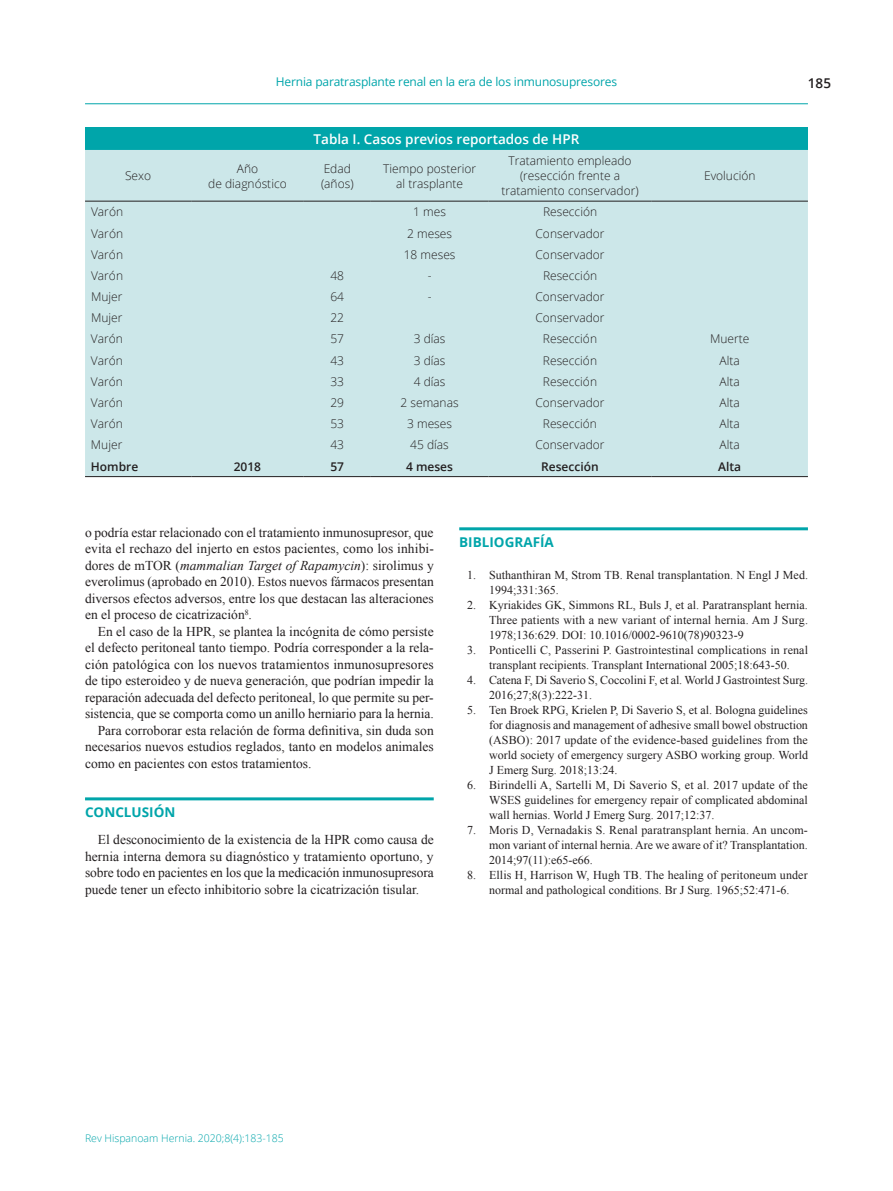
<style>
.page{position:relative;width:893px;height:1191px;background:#fff}
.page>*{position:absolute;margin:0;border:0;box-sizing:border-box;transform-origin:0 0}
.t1{font:13.5px/16.5px "Times New Roman";color:#231f20;text-align:justify}
.t2{font:600 13.5px "Open Sans";color:#fff}
.t3{font:700 13.5px "Open Sans";color:#00a5aa}
.t4{font:600 13.5px "Open Sans";color:#231f20}
.t5{font:12px/15px "Times New Roman";color:#231f20;text-align:justify}
.t6{font:300 12px/15px "Open Sans";color:#231f20;text-align:center}
.t7{font:12px "Open Sans";letter-spacing:-.015em;color:#00a5aa}
.t8{font:600 12px "Open Sans";color:#231f20}
.t9{font:300 10.5px "Open Sans";color:#00a5aa}
.s1{font-style:italic}
</style>
<div class="page">
<hr style="left:85px;top:103px;width:723px;height:1px;background:#00a5aa">
<hr style="left:85px;top:797px;width:349px;height:3px;background:#00a5aa">
<hr style="left:459px;top:527px;width:349px;height:3px;background:#00a5aa">
<div style="left:85px;top:128px;width:723px;height:22px;background:#00a5aa"></div>
<div style="left:85px;top:150px;width:723px;height:326px;background:#cce7e9"></div>
<hr style="left:85px;top:201px;width:106px;height:1px;background:#231f20">
<hr style="left:191px;top:201px;width:113px;height:1px;background:#231f20">
<hr style="left:304px;top:201px;width:67px;height:1px;background:#231f20">
<hr style="left:371px;top:201px;width:117px;height:1px;background:#231f20">
<hr style="left:488px;top:201px;width:164px;height:1px;background:#231f20">
<hr style="left:652px;top:201px;width:156px;height:1px;background:#231f20">
<hr style="left:85px;top:476px;width:106px;height:1px;background:#231f20">
<hr style="left:191px;top:476px;width:113px;height:1px;background:#231f20">
<hr style="left:304px;top:476px;width:67px;height:1px;background:#231f20">
<hr style="left:371px;top:476px;width:117px;height:1px;background:#231f20">
<hr style="left:488px;top:476px;width:164px;height:1px;background:#231f20">
<hr style="left:652px;top:476px;width:156px;height:1px;background:#231f20">
<p class="t7" style="left:276px;top:74px;width:343px">Hernia paratrasplante renal en la era de los inmunosupresores</p>
<p class="t2" style="left:314px;top:130px;width:267px">Tabla I. Casos previos reportados de HPR</p>
<p class="t6" style="left:125px;top:168px;width:28px">Sexo</p>
<p class="t6" style="left:208px;top:160px;width:80px">Año<br>de diagnóstico</p>
<p class="t6" style="left:321px;top:160px;width:34px;text-align:left">Edad (años)</p>
<p class="t6" style="left:383px;top:160px;width:94px">Tiempo posterior al trasplante</p>
<p class="t6" style="left:501px;top:153px;width:139px">Tratamiento empleado (resección frente a tratamiento conservador)</p>
<p class="t6" style="left:704px;top:168px;width:53px">Evolución</p>
<p class="t6" style="left:91px;top:204px;width:34px">Varón</p>
<p class="t6" style="left:413px;top:204px;width:34px">1 mes</p>
<p class="t6" style="left:543px;top:204px;width:56px">Resección</p>
<p class="t6" style="left:91px;top:225px;width:34px">Varón</p>
<p class="t6" style="left:407px;top:225px;width:46px">2 meses</p>
<p class="t6" style="left:535px;top:225px;width:71px">Conservador</p>
<p class="t6" style="left:91px;top:246px;width:34px">Varón</p>
<p class="t6" style="left:404px;top:246px;width:53px">18 meses</p>
<p class="t6" style="left:535px;top:246px;width:71px">Conservador</p>
<p class="t6" style="left:91px;top:268px;width:34px">Varón</p>
<p class="t6" style="left:330px;top:268px;width:15px">48</p>
<p class="t6" style="left:428px;top:268px;width:5px">-</p>
<p class="t6" style="left:543px;top:268px;width:56px">Resección</p>
<p class="t6" style="left:91px;top:289px;width:33px">Mujer</p>
<p class="t6" style="left:330px;top:289px;width:15px">64</p>
<p class="t6" style="left:428px;top:289px;width:5px">-</p>
<p class="t6" style="left:535px;top:289px;width:71px">Conservador</p>
<p class="t6" style="left:91px;top:310px;width:33px">Mujer</p>
<p class="t6" style="left:330px;top:310px;width:15px">22</p>
<p class="t6" style="left:535px;top:310px;width:71px">Conservador</p>
<p class="t6" style="left:91px;top:331px;width:34px">Varón</p>
<p class="t6" style="left:330px;top:331px;width:15px">57</p>
<p class="t6" style="left:414px;top:331px;width:33px">3 días</p>
<p class="t6" style="left:543px;top:331px;width:56px">Resección</p>
<p class="t6" style="left:710px;top:331px;width:41px">Muerte</p>
<p class="t6" style="left:91px;top:352px;width:34px">Varón</p>
<p class="t6" style="left:330px;top:352px;width:15px">43</p>
<p class="t6" style="left:414px;top:352px;width:33px">3 días</p>
<p class="t6" style="left:543px;top:352px;width:56px">Resección</p>
<p class="t6" style="left:720px;top:352px;width:22px">Alta</p>
<p class="t6" style="left:91px;top:374px;width:34px">Varón</p>
<p class="t6" style="left:330px;top:374px;width:15px">33</p>
<p class="t6" style="left:414px;top:374px;width:33px">4 días</p>
<p class="t6" style="left:543px;top:374px;width:56px">Resección</p>
<p class="t6" style="left:720px;top:374px;width:22px">Alta</p>
<p class="t6" style="left:91px;top:395px;width:34px">Varón</p>
<p class="t6" style="left:330px;top:395px;width:15px">29</p>
<p class="t6" style="left:400px;top:395px;width:60px">2 semanas</p>
<p class="t6" style="left:535px;top:395px;width:71px">Conservador</p>
<p class="t6" style="left:720px;top:395px;width:22px">Alta</p>
<p class="t6" style="left:91px;top:416px;width:34px">Varón</p>
<p class="t6" style="left:330px;top:416px;width:15px">53</p>
<p class="t6" style="left:407px;top:416px;width:46px">3 meses</p>
<p class="t6" style="left:543px;top:416px;width:56px">Resección</p>
<p class="t6" style="left:720px;top:416px;width:22px">Alta</p>
<p class="t6" style="left:91px;top:437px;width:33px">Mujer</p>
<p class="t6" style="left:330px;top:437px;width:15px">43</p>
<p class="t6" style="left:410px;top:437px;width:40px">45 días</p>
<p class="t6" style="left:535px;top:437px;width:71px">Conservador</p>
<p class="t6" style="left:719px;top:437px;width:22px">Alta</p>
<p class="t8" style="left:91px;top:458px;width:49px">Hombre</p>
<p class="t8" style="left:234px;top:458px;width:29px">2018</p>
<p class="t8" style="left:330px;top:458px;width:15px">57</p>
<p class="t8" style="left:406px;top:458px;width:48px">4 meses</p>
<p class="t8" style="left:541px;top:458px;width:59px">Resección</p>
<p class="t8" style="left:718px;top:458px;width:24px">Alta</p>
<p class="t4" style="left:808px;top:74px;width:25px">185</p>
<p class="t1" style="left:85px;top:524px;width:350px">o podría estar relacionado con el tratamiento inmunosupresor, que evita el rechazo del injerto en estos pacientes, como los inhibi&shy;dores de mTOR (<span class="s1">mammalian Target of Rapamycin</span>): sirolimus y everolimus (aprobado en 2010). Estos nuevos fármacos presentan diversos efectos adversos, entre los que destacan las alteraciones en el proceso de cicatrización<sup>8</sup>.</p>
<p class="t1" style="left:98px;top:623px;width:337px">En el caso de la HPR, se plantea la incógnita de cómo persiste</p>
<p class="t1" style="left:85px;top:639px;width:350px">el defecto peritoneal tanto tiempo. Podría corresponder a la rela-</p>
<p class="t1" style="left:85px;top:656px;width:350px">ción patológica con los nuevos tratamientos inmunosupresores</p>
<p class="t1" style="left:85px;top:672px;width:350px">de tipo esteroideo y de nueva generación, que podrían impedir la</p>
<p class="t1" style="left:85px;top:689px;width:350px">reparación adecuada del defecto peritoneal, lo que permite su per-</p>
<p class="t1" style="left:85px;top:705px;width:350px">sistencia, que se comporta como un anillo herniario para la hernia.</p>
<p class="t1" style="left:98px;top:722px;width:337px">Para corroborar esta relación de forma definitiva, sin duda son</p>
<p class="t1" style="left:85px;top:738px;width:350px">necesarios nuevos estudios reglados, tanto en modelos animales</p>
<p class="t1" style="left:85px;top:755px;width:228px">como en pacientes con estos tratamientos.</p>
<p class="t3" style="left:85px;top:803px;width:92px">CONCLUSIÓN</p>
<p class="t1" style="left:85px;top:831px;width:350px;text-indent:13px">El desconocimiento de la existencia de la HPR como causa de hernia interna demora su diagnóstico y tratamiento oportuno, y sobre todo en pacientes en los que la medicación inmunosupresora puede tener un efecto inhibitorio sobre la cicatrización tisular.</p>
<p class="t3" style="left:459px;top:533px;width:96px">BIBLIOGRAFÍA</p>
<p class="t5" style="left:489px;top:567px;width:321px;text-indent:-22px">1. Suthanthiran M, Strom TB. Renal transplantation. N Engl J Med.<br>1994;331:365.</p>
<p class="t5" style="left:489px;top:597px;width:320px;text-indent:-22px">2. Kyriakides GK, Simmons RL, Buls J, et al. Paratransplant hernia.<br>Three patients with a new variant of internal hernia. Am J Surg.<br>1978;136:629. DOI: 10.1016/0002-9610(78)90323-9</p>
<p class="t5" style="left:467px;top:642px;width:342px;text-align:center">3. Ponticelli C, Passerini P. Gastrointestinal complications in renal transplant recipients. Transplant International 2005;18:643-50.</p>
<p class="t5" style="left:489px;top:672px;width:320px;text-indent:-22px">4. Catena F, Di Saverio S, Coccolini F, et al. World J Gastrointest Surg.<br>2016;27;8(3):222-31.</p>
<p class="t5" style="left:489px;top:702px;width:321px;text-indent:-22px">5. Ten Broek RPG, Krielen P, Di Saverio S, et al. Bologna guidelines for diagnosis and management of adhesive small bowel obstruction (ASBO): 2017 update of the evidence-based guidelines from the world society of emergency surgery ASBO working group. World J Emerg Surg. 2018;13:24.</p>
<p class="t5" style="left:489px;top:777px;width:320px;text-indent:-22px">6. Birindelli A, Sartelli M, Di Saverio S, et al. 2017 update of the WSES guidelines for emergency repair of complicated abdominal wall hernias. World J Emerg Surg. 2017;12:37.</p>
<p class="t5" style="left:489px;top:822px;width:320px;text-indent:-22px">7. Moris D, Vernadakis S. Renal paratransplant hernia. An uncom&shy;mon variant of internal hernia. Are we aware of it? Transplantation.<br>2014;97(11):e65-e66.</p>
<p class="t5" style="left:467px;top:867px;width:342px;text-align:center">8. Ellis H, Harrison W, Hugh TB. The healing of peritoneum under normal and pathological conditions. Br J Surg. 1965;52:471-6.</p>
<p class="t9" style="left:85px;top:1130px;width:200px">Rev Hispanoam Hernia. 2020;8(4):183-185</p>
</div>
